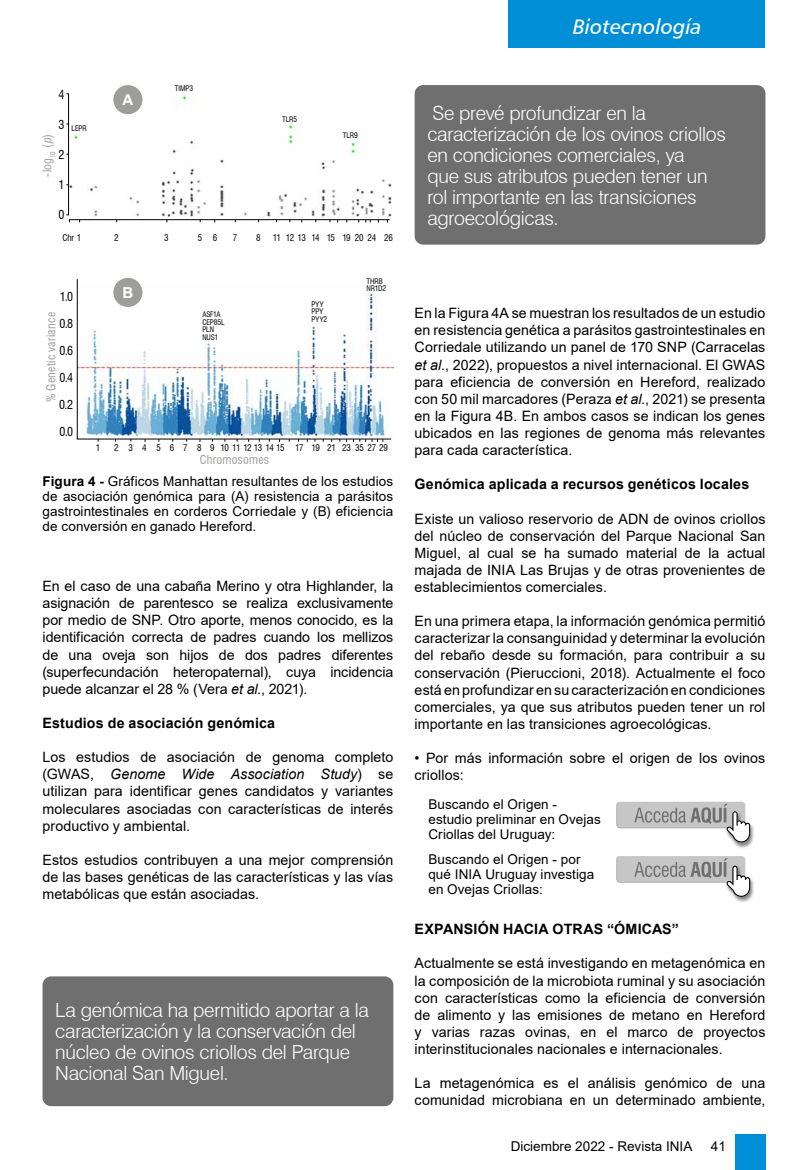
<style>
.page{position:relative;width:808px;height:1170px;background:#fff}
.page>*{position:absolute;margin:0;border:0;box-sizing:border-box;transform-origin:0 0}
.t1{font:21px "Humanist 777 BT Italic B";color:#fff}
.t2{font:300 19.5px/21px "Swiss 721 BT";letter-spacing:-.015em;color:#fff}
.t3{font:700 15px "Arial";color:#fff}
.t4{font:14.25px/17.1px "Arial";letter-spacing:.005em;color:#000;text-align:justify}
.t5{font:700 14.25px "Arial";letter-spacing:.01em;color:#000}
.t6{font:13.5px/15px "Arial";letter-spacing:.005em;color:#000}
.t7{font:condensed 12px "Swiss 721 BT";letter-spacing:.02em;color:#9d9d9c}
.t8{font:condensed 12px "Swiss 721 BT";color:#000}
.t9{font:condensed 9px "Swiss 721 BT";letter-spacing:-.06em;color:#000}
.t10{font:condensed 7.5px/7.5px "Swiss 721 BT";letter-spacing:-.01em;color:#000}
.s1{font-style:italic}
.s2{font-weight:700}
</style>
<div class="page">
<div style="left:508px;top:0;width:257px;height:47px;background:#008fd6"></div>
<div style="left:734px;top:1134px;width:31px;height:35px;background:#008fd6"></div>
<div style="left:415px;top:85px;width:350px;height:159px;background:#706f6f;border-radius:9px"></div>
<div style="left:43px;top:976px;width:350px;height:130px;background:#706f6f;border-radius:9px"></div>
<div style="left:616px;top:801px;width:129px;height:27px;background:#efefef;border-radius:4px"></div>
<div style="left:725px;top:811px;width:30px;height:37px;background:#000;opacity:.5"></div>
<svg style="left:616px;top:802px;width:134px;height:40px"></svg>
<div style="left:725px;top:865px;width:30px;height:38px;background:#000;opacity:.5"></div>
<svg style="left:616px;top:856px;width:134px;height:41px"></svg>
<svg style="left:77px;top:278px;width:315px;height:162px"></svg>
<svg style="left:353px;top:439px;width:13px;height:3px"></svg>
<svg style="left:372px;top:439px;width:11px;height:3px"></svg>
<img style="left:70px;top:85px;width:322px;height:132px">
<hr style="left:69px;top:219px;width:321px;height:1px;background:#000">
<hr style="left:68px;top:94px;width:1px;height:121px;background:#000">
<div style="left:113px;top:85px;width:29px;height:29px;background:#9d9d9c;border-radius:50%"></div>
<div style="left:113px;top:278px;width:29px;height:29px;background:#9d9d9c;border-radius:50%"></div>
<p class="t10" style="left:175px;top:85px;width:20px">TIMP3</p>
<p class="t8" style="left:59px;top:87px;width:7px">4</p>
<p class="t8" style="left:59px;top:117px;width:7px">3</p>
<p class="t8" style="left:59px;top:147px;width:7px">2</p>
<p class="t8" style="left:59px;top:177px;width:7px">1</p>
<p class="t8" style="left:59px;top:207px;width:7px">0</p>
<p class="t9" style="left:63px;top:232px;width:20px">Chr 1</p>
<p class="t9" style="left:164px;top:232px;width:6px">3</p>
<p class="t9" style="left:233px;top:232px;width:6px">7</p>
<p class="t9" style="left:273px;top:232px;width:10px">11</p>
<p class="t9" style="left:311px;top:232px;width:10px">14</p>
<p class="t3" style="left:122px;top:89px;width:12px">A</p>
<p class="t10" style="left:282px;top:115px;width:17px">TLR5</p>
<p class="t10" style="left:71px;top:124px;width:17px">LEPR</p>
<p class="t10" style="left:343px;top:132px;width:17px">TLR9</p>
<p class="t7" style="left:40px;top:176px;width:44px;rotate:-90deg">-log<sub>10</sub> (<span class="s1">p</span>)</p>
<p class="t9" style="left:114px;top:232px;width:6px">2</p>
<p class="t9" style="left:198px;top:232px;width:21px">5 6</p>
<p class="t9" style="left:256px;top:232px;width:6px">8</p>
<p class="t9" style="left:286px;top:232px;width:22px">12 13</p>
<p class="t9" style="left:327px;top:232px;width:68px">15 19 20 24 26</p>
<p class="t8" style="left:60px;top:290px;width:14px">1.0</p>
<p class="t8" style="left:59px;top:317px;width:15px">0.8</p>
<p class="t8" style="left:59px;top:344px;width:15px">0.6</p>
<p class="t8" style="left:59px;top:371px;width:15px">0.4</p>
<p class="t8" style="left:59px;top:398px;width:15px">0.2</p>
<p class="t8" style="left:59px;top:425px;width:15px">0.0</p>
<p class="t7" style="left:44px;top:402px;width:91px;rotate:-90deg">% Genetic variance</p>
<p class="t3" style="left:122px;top:282px;width:12px">B</p>
<p class="t10" style="left:202px;top:310px;width:24px">ASF1A<br>CEP85L<br>PLN<br>NUS1</p>
<p class="t10" style="left:312px;top:300px;width:17px">PYY<br>PPY<br>PYY2</p>
<p class="t10" style="left:366px;top:277px;width:21px">THRB<br>NR1D2</p>
<p class="t9" style="left:96px;top:443px;width:6px">1</p>
<p class="t9" style="left:128px;top:443px;width:6px">3</p>
<p class="t9" style="left:183px;top:443px;width:6px">7</p>
<p class="t9" style="left:197px;top:443px;width:124px">8 9 10 11 12 13 14 15 17 19</p>
<p class="t9" style="left:327px;top:443px;width:10px">21</p>
<p class="t9" style="left:342px;top:443px;width:47px">23 35 27 29</p>
<p class="t9" style="left:114px;top:443px;width:6px">2</p>
<p class="t9" style="left:142px;top:443px;width:34px">456</p>
<p class="t7" style="left:200px;top:452px;width:71px">Chromosomes</p>
<p class="t6" style="left:43px;top:474px;width:352px;text-align:justify"><span class="s2">Figura 4 -</span> Gráficos Manhattan resultantes de los estudios de asociación genómica para (A) resistencia a parásitos gastrointestinales en corderos Corriedale y (B) eficiencia de conversión en ganado Hereford.</p>
<p class="t4" style="left:43px;top:577px;width:352px">En el caso de una cabaña Merino y otra Highlander, la asignación de parentesco se realiza exclusivamente por medio de SNP. Otro aporte, menos conocido, es la identificación correcta de padres cuando los mellizos de una oveja son hijos de dos padres diferentes (superfecundación heteropaternal), cuya incidencia puede alcanzar el 28 % (Vera <span class="s1">et al.</span>, 2021).</p>
<p class="t5" style="left:43px;top:713px;width:234px">Estudios de asociación genómica</p>
<p class="t4" style="left:43px;top:748px;width:352px">Los estudios de asociación de genoma completo (GWAS, <span class="s1">Genome Wide Association Study</span>) se utilizan para identificar genes candidatos y variantes moleculares asociadas con características de interés productivo y ambiental.</p>
<p class="t4" style="left:43px;top:851px;width:352px">Estos estudios contribuyen a una mejor comprensión de las bases genéticas de las características y las vías metabólicas que están asociadas.</p>
<h2 class="t2" style="left:55px;top:999px;width:315px">La genómica ha permitido aportar a la caracterización y la conservación del núcleo de ovinos criollos del Parque Nacional San Miguel.</h2>
<h1 class="t1" style="left:573px;top:13px;width:130px">Biotecnología</h1>
<h2 class="t2" style="left:427px;top:102px;width:300px">Se prevé profundizar en la caracterización de los ovinos criollos en condiciones comerciales, ya<br>que sus atributos pueden tener un rol importante en las transiciones agroecológicas.</h2>
<p class="t4" style="left:415px;top:304px;width:352px">En la Figura 4A se muestran los resultados de un estudio en resistencia genética a parásitos gastrointestinales en Corriedale utilizando un panel de 170 SNP (Carracelas <span class="s1">et al.</span>, 2022), propuestos a nivel internacional. El GWAS para eficiencia de conversión en Hereford, realizado con 50 mil marcadores (Peraza <span class="s1">et al.</span>, 2021) se presenta en la Figura 4B. En ambos casos se indican los genes ubicados en las regiones de genoma más relevantes para cada característica.</p>
<p class="t5" style="left:415px;top:474px;width:336px">Genómica aplicada a recursos genéticos locales</p>
<p class="t4" style="left:415px;top:510px;width:352px">Existe un valioso reservorio de ADN de ovinos criollos del núcleo de conservación del Parque Nacional San Miguel, al cual se ha sumado material de la actual majada de INIA Las Brujas y de otras provenientes de establecimientos comerciales.</p>
<p class="t4" style="left:415px;top:612px;width:352px">En una primera etapa, la información genómica permitió caracterizar la consanguinidad y determinar la evolución del rebaño desde su formación, para contribuir a su conservación (Pieruccioni, 2018). Actualmente el foco está en profundizar en su caracterización en condiciones comerciales, ya que sus atributos pueden tener un rol importante en las transiciones agroecológicas.</p>
<p class="t4" style="left:415px;top:749px;width:352px">• Por más información sobre el origen de los ovinos criollos:</p>
<p class="t6" style="left:428px;top:796px;width:174px">Buscando el Origen - estudio preliminar en Ovejas<br>Criollas del Uruguay:</p>
<p class="t6" style="left:428px;top:852px;width:167px">Buscando el Origen - por qué INIA Uruguay investiga en Ovejas Criollas:</p>
<p class="t5" style="left:415px;top:919px;width:266px">EXPANSIÓN HACIA OTRAS “ÓMICAS”</p>
<p class="t4" style="left:415px;top:954px;width:352px">Actualmente se está investigando en metagenómica en la composición de la microbiota ruminal y su asociación con características como la eficiencia de conversión de alimento y las emisiones de metano en Hereford y varias razas ovinas, en el marco de proyectos interinstitucionales nacionales e internacionales.</p>
<p class="t4" style="left:415px;top:1074px;width:352px">La metagenómica es el análisis genómico de una comunidad microbiana en un determinado ambiente,</p>
<p class="t6" style="left:511px;top:1138px;width:183px">Diciembre 2022 - Revista INIA</p>
<p class="t6" style="left:711px;top:1138px;width:17px">41</p>
</div>
